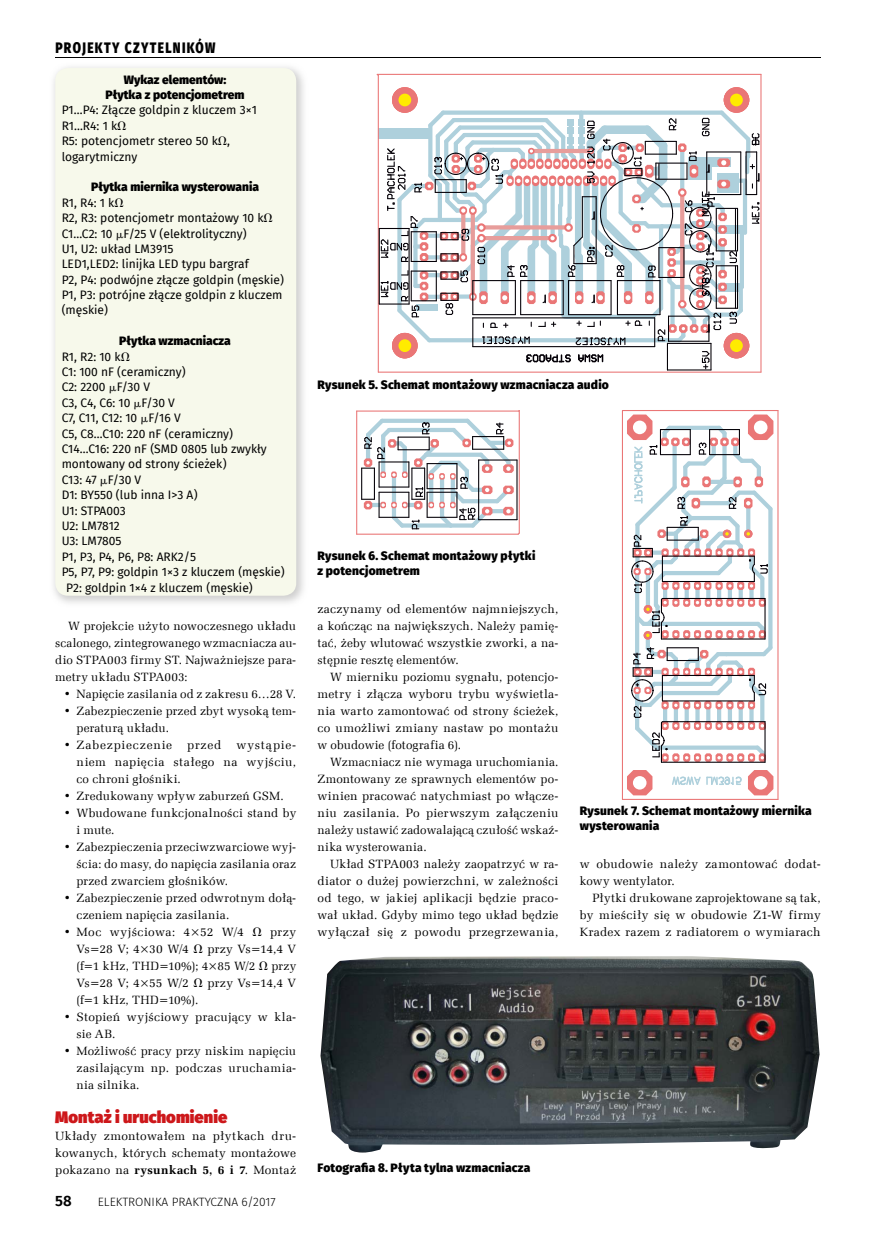
<style>
.page{position:relative;width:893px;height:1234px;background:#fff}
.page>*{position:absolute;margin:0;border:0;box-sizing:border-box;transform-origin:0 0}
.t1{font:900 16.5px "Fira Sans";letter-spacing:.005em;color:#cd171a}
.t2{font:800 15px "Fira Sans";letter-spacing:.11em;color:#000;scale:.8 1}
.t3{font:600 15px "Fira Sans";color:#000}
.t4{font:12px/17px "Zapf Ellipt EU";letter-spacing:.02em;color:#000;text-align:justify}
.t5{font:12px/15.5px "Fira Sans";color:#000}
.t6{font:800 12px/15px "Fira Sans";letter-spacing:.015em;color:#000}
.t7{font:300 12px "Fira Sans";color:#000}
.s1{font-family:"Math With Greek"}
.s2{font-weight:800}
.s3{font-weight:700}
</style>
<div class="page">
<hr style="left:55px;top:57px;width:766px;height:1px;background:#000">
<div style="left:55px;top:68px;width:241px;height:527px;background:#f7f9eb;border-radius:13px"></div>
<div style="left:378px;top:129px;width:51px;height:10px;background:#aed0dc"></div>
<hr style="left:760px;top:74px;width:1px;height:298px;background:#ea7676">
<hr style="left:378px;top:75px;width:1px;height:297px;background:#ea7676">
<hr style="left:378px;top:371px;width:383px;height:1px;background:#ea7676">
<hr style="left:377px;top:74px;width:384px;height:1px;background:#ea7676">
<div style="left:392px;top:87px;width:26px;height:26px;background:#ea7676;border-radius:50%"></div>
<div style="left:398px;top:94px;width:13px;height:12px;background:#ffeb00;border-radius:50%"></div>
<div style="left:724px;top:87px;width:25px;height:26px;background:#ea7676;border-radius:50%"></div>
<div style="left:730px;top:94px;width:13px;height:12px;background:#ffeb00;border-radius:50%"></div>
<hr style="left:379px;top:228px;width:1px;height:76px;background:#040007">
<svg style="left:380px;top:107px;width:380px;height:263px"></svg>
<hr style="left:357px;top:533px;width:161px;height:1px;background:#ea7676">
<hr style="left:356px;top:411px;width:1px;height:123px;background:#ea7676">
<hr style="left:357px;top:410px;width:162px;height:1px;background:#ea7676">
<hr style="left:361px;top:468px;width:1px;height:31px;background:#040007">
<svg style="left:362px;top:410px;width:158px;height:125px"></svg>
<hr style="left:777px;top:410px;width:1px;height:389px;background:#ea7676">
<hr style="left:622px;top:410px;width:1px;height:389px;background:#ea7676">
<hr style="left:622px;top:798px;width:156px;height:1px;background:#ea7676">
<hr style="left:622px;top:410px;width:156px;height:1px;background:#ea7676">
<svg style="left:672px;top:770px;width:101px;height:25px"></svg>
<div style="left:754px;top:775px;width:13px;height:14px;background:#fff;border-radius:50%"></div>
<svg style="left:627px;top:770px;width:25px;height:25px"></svg>
<div style="left:633px;top:775px;width:13px;height:14px;background:#fff;border-radius:50%"></div>
<svg style="left:627px;top:414px;width:147px;height:348px"></svg>
<img style="left:320px;top:956px;width:500px;height:196px">
<p class="t2" style="left:55px;top:35px;width:202px">PROJEKTY CZYTELNIKÓW</p>
<p class="t6" style="left:105px;top:70px;width:141px;line-height:15.5px;text-align:center">Wykaz elementów:<br>Płytka z potencjometrem</p>
<p class="t5" style="left:62px;top:102px;width:197px">P1…P4: Złącze goldpin z kluczem 3×1<br>R1…R4: 1 k<span class="s1">V<br></span>R5: potencjometr stereo 50 k<span class="s1">V</span>, logarytmiczny</p>
<p class="t5" style="left:62px;top:179px;width:224px;text-indent:29px"><span class="s2">Płytka miernika wysterowania<br></span>R1, R4: 1 k<span class="s1">V<br></span>R2, R3: potencjometr montażowy 10 k<span class="s1">V<br></span>C1…C2: 10 <span class="s1">m</span>F/25 V (elektrolityczny)<br>U1, U2: układ LM3915<br>LED1,LED2: linijka LED typu bargraf<br>P2, P4: podwójne złącze goldpin (męskie)<br>P1, P3: potrójne złącze goldpin z kluczem (męskie)</p>
<p class="t6" style="left:119px;top:332px;width:113px">Płytka wzmacniacza</p>
<p class="t5" style="left:62px;top:348px;width:70px">R1, R2: 10 k<span class="s1">V</span></p>
<p class="t5" style="left:62px;top:364px;width:125px">C1: 100 nF (ceramiczny)</p>
<p class="t5" style="left:62px;top:379px;width:90px">C2: 2200 <span class="s1">m</span>F/30 V</p>
<p class="t5" style="left:62px;top:394px;width:115px">C3, C4, C6: 10 <span class="s1">m</span>F/30 V</p>
<p class="t5" style="left:62px;top:410px;width:121px">C7, C11, C12: 10 <span class="s1">m</span>F/16 V</p>
<p class="t5" style="left:62px;top:425px;width:173px">C5, C8…C10: 220 nF (ceramiczny)</p>
<p class="t5" style="left:62px;top:440px;width:207px">C14…C16: 220 nF (SMD 0805 lub zwykły</p>
<p class="t5" style="left:62px;top:456px;width:166px">montowany od strony ścieżek)</p>
<p class="t5" style="left:62px;top:471px;width:81px">C13: 47 <span class="s1">m</span>F/30 V</p>
<p class="t5" style="left:62px;top:487px;width:137px">D1: BY550 (lub inna I&gt;3 A)</p>
<p class="t5" style="left:62px;top:502px;width:66px">U1: STPA003</p>
<p class="t5" style="left:62px;top:517px;width:60px">U2: LM7812</p>
<p class="t5" style="left:62px;top:533px;width:61px">U3: LM7805</p>
<p class="t5" style="left:62px;top:548px;width:136px">P1, P3, P4, P6, P8: ARK2/5</p>
<p class="t5" style="left:62px;top:564px;width:225px">P5, P7, P9: goldpin 1×3 z kluczem (męskie)</p>
<p class="t5" style="left:66px;top:579px;width:188px">P2: goldpin 1×4 z kluczem (męskie)</p>
<p class="t4" style="left:55px;top:617px;width:242px;text-indent:13px">W projekcie użyto nowoczesnego układu scalonego, zintegrowanego wzmacniacza au&shy;dio STPA003 firmy ST. Najważniejsze para&shy;metry układu STPA003:</p>
<p class="t4" style="left:64px;top:685px;width:234px">• Napięcie zasilania od z zakresu 6…28 V.</p>
<p class="t4" style="left:77px;top:702px;width:221px;text-indent:-13px">• Zabezpieczenie przed zbyt wysoką tem&shy;peraturą układu.</p>
<p class="t4" style="left:77px;top:736px;width:221px;text-indent:-13px">• Zabezpieczenie przed wystąpie&shy;niem napięcia stałego na wyjściu, co chroni głośniki.</p>
<p class="t4" style="left:64px;top:787px;width:221px">• Zredukowany wpływ zaburzeń GSM.</p>
<p class="t4" style="left:77px;top:804px;width:221px;text-indent:-13px">• Wbudowane funkcjonalności stand by i mute.</p>
<p class="t4" style="left:77px;top:838px;width:221px;text-indent:-13px">• Zabezpieczenia przeciwzwarciowe wyj&shy;ścia: do masy, do napięcia zasilania oraz przed zwarciem głośników.</p>
<p class="t4" style="left:77px;top:889px;width:221px;text-indent:-13px">• Zabezpieczenie przed odwrotnym dołą&shy;czeniem napięcia zasilania.</p>
<p class="t4" style="left:77px;top:923px;width:221px;text-indent:-13px">• Moc wyjściowa: 4×52 W/4 <span class="s1">V</span> przy Vs=28 V; 4×30 W/4 <span class="s1">V</span> przy Vs=14,4 V (f=1 kHz, THD=10%); 4×85 W/2 <span class="s1">V</span> przy Vs=28 V; 4×55 W/2 <span class="s1">V</span> przy Vs=14,4 V (f=1 kHz, THD=10%).</p>
<p class="t4" style="left:77px;top:1008px;width:221px;text-indent:-13px">• Stopień wyjściowy pracujący w kla&shy;sie AB.</p>
<p class="t4" style="left:77px;top:1042px;width:221px;text-indent:-13px">• Możliwość pracy przy niskim napięciu zasilającym np. podczas uruchamia&shy;nia silnika.</p>
<h1 class="t1" style="left:55px;top:1101px;width:173px">Montaż i uruchomienie</h1>
<p class="t4" style="left:55px;top:1127px;width:242px">Układy zmontowałem na płytkach dru&shy;kowanych, których schematy montażowe pokazano na <span class="s3">rysunkach 5, 6 i 7</span>. Montaż</p>
<p class="t3" style="left:55px;top:1188px;width:18px">58</p>
<p class="t7" style="left:98px;top:1193px;width:179px">ELEKTRONIKA PRAKTYCZNA 6/2017</p>
<p class="t6" style="left:317px;top:375px;width:293px">Rysunek 5. Schemat montażowy wzmacniacza audio</p>
<p class="t6" style="left:317px;top:547px;width:219px">Rysunek 6. Schemat montażowy płytki z potencjometrem</p>
<p class="t4" style="left:317px;top:600px;width:242px">zaczynamy od elementów najmniejszych, a kończąc na największych. Należy pamię&shy;tać, żeby wlutować wszystkie zworki, a na&shy;stępnie resztę elementów.</p>
<p class="t4" style="left:317px;top:668px;width:242px;text-indent:13px">W mierniku poziomu sygnału, potencjo&shy;metry i złącza wyboru trybu wyświetla&shy;nia warto zamontować od strony ścieżek, co umożliwi zmiany nastaw po montażu w obudowie (fotografia 6).</p>
<p class="t4" style="left:317px;top:753px;width:242px;text-indent:13px">Wzmacniacz nie wymaga uruchomiania.<br>Zmontowany ze sprawnych elementów po&shy;winien pracować natychmiast po włącze&shy;niu zasilania. Po pierwszym załączeniu należy ustawić zadowalającą czułość wskaź&shy;nika wysterowania.</p>
<p class="t4" style="left:317px;top:855px;width:242px;text-indent:13px">Układ STPA003 należy zaopatrzyć w ra&shy;diator o dużej powierzchni, w zależności od tego, w jakiej aplikacji będzie praco&shy;wał układ. Gdyby mimo tego układ będzie wyłączał się z powodu przegrzewania,</p>
<p class="t4" style="left:580px;top:855px;width:242px">w obudowie należy zamontować dodat&shy;kowy wentylator.</p>
<p class="t6" style="left:580px;top:802px;width:233px">Rysunek 7. Schemat montażowy miernika wysterowania</p>
<p class="t4" style="left:580px;top:889px;width:242px;text-indent:13px">Płytki drukowane zaprojektowane są tak, by mieściły się w obudowie Z1-W firmy Kradex razem z radiatorem o wymiarach</p>
<p class="t6" style="left:317px;top:1158px;width:214px">Fotografia 8. Płyta tylna wzmacniacza</p>
</div>
